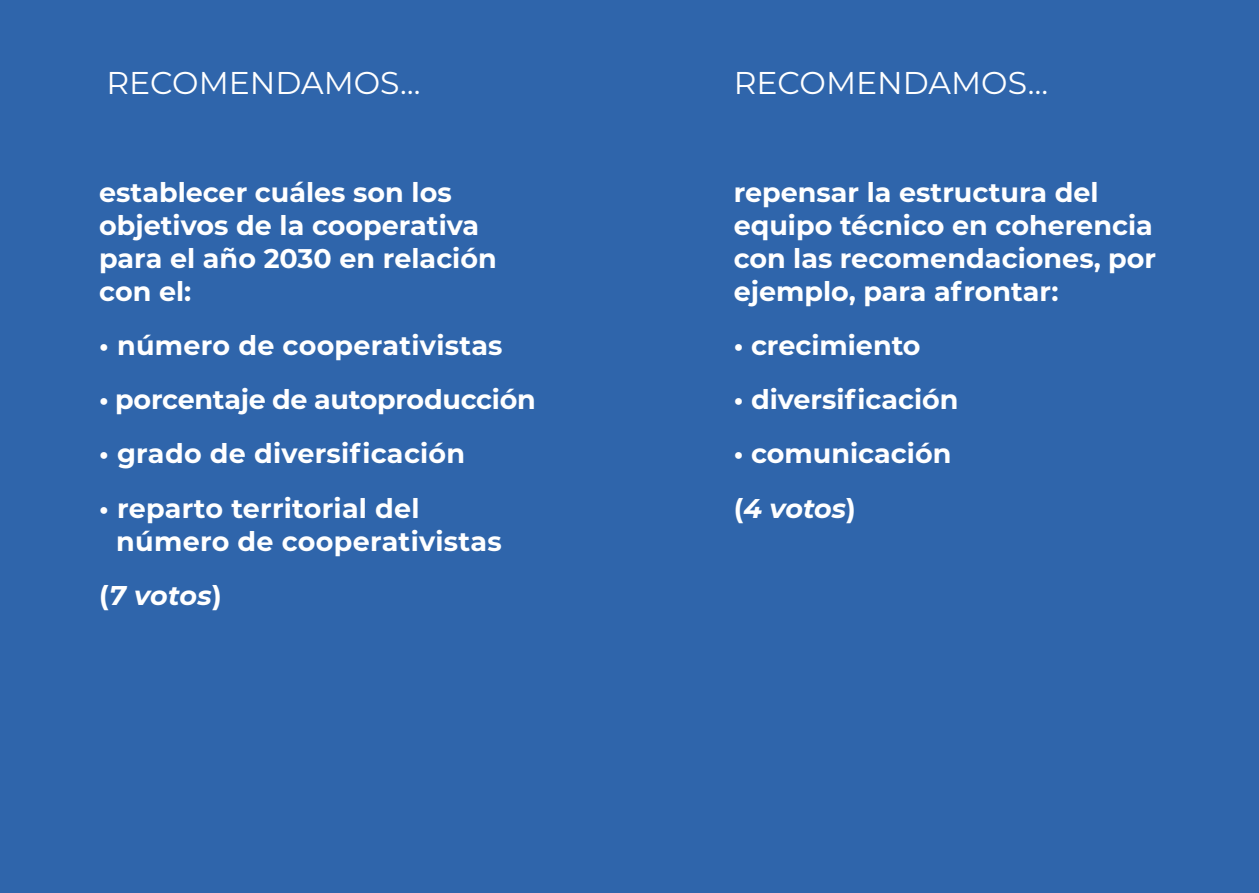
<style>
.page{position:relative;width:1259px;height:893px;background:#2f65ab}
.page>*{position:absolute;margin:0;border:0;box-sizing:border-box;transform-origin:0 0}
.titol2_ok{font:31.5px "Montserrat";color:#fff}
.text_ok{font:700 27px/33px "Montserrat";color:#fff}
.text_ok-2{font:italic 700 27px "Montserrat";letter-spacing:-.005em;color:#fff}
.s1{font-style:normal}
</style>
<div class="page">
<p class="titol2_ok" style="left:106px;top:61px;width:316px">RECOMENDAMOS…</p>
<p class="text_ok" style="left:99px;top:174px;width:399px">establecer cuáles son los objetivos de la cooperativa para el año 2030 en relación con el:</p>
<p class="text_ok" style="left:99px;top:327px;width:405px">• número de cooperativistas</p>
<p class="text_ok" style="left:99px;top:382px;width:438px">• porcentaje de autoproducción</p>
<p class="text_ok" style="left:99px;top:436px;width:367px">• grado de diversificación</p>
<p class="text_ok" style="left:116px;top:490px;width:387px;text-indent:-17px">• reparto territorial del número de cooperativistas</p>
<p class="text_ok-2" style="left:99px;top:576px;width:124px"><span class="s1">(</span>7 votos<span class="s1">)</span></p>
<p class="titol2_ok" style="left:733px;top:61px;width:316px">RECOMENDAMOS…</p>
<p class="text_ok" style="left:733px;top:174px;width:424px">repensar la estructura del equipo técnico en coherencia con las recomendaciones, por ejemplo, para afrontar:</p>
<p class="text_ok" style="left:733px;top:327px;width:188px">• crecimiento</p>
<p class="text_ok" style="left:733px;top:382px;width:226px">• diversificación</p>
<p class="text_ok" style="left:733px;top:436px;width:219px">• comunicación</p>
<p class="text_ok-2" style="left:733px;top:489px;width:124px"><span class="s1">(</span>4 votos<span class="s1">)</span></p>
</div>
